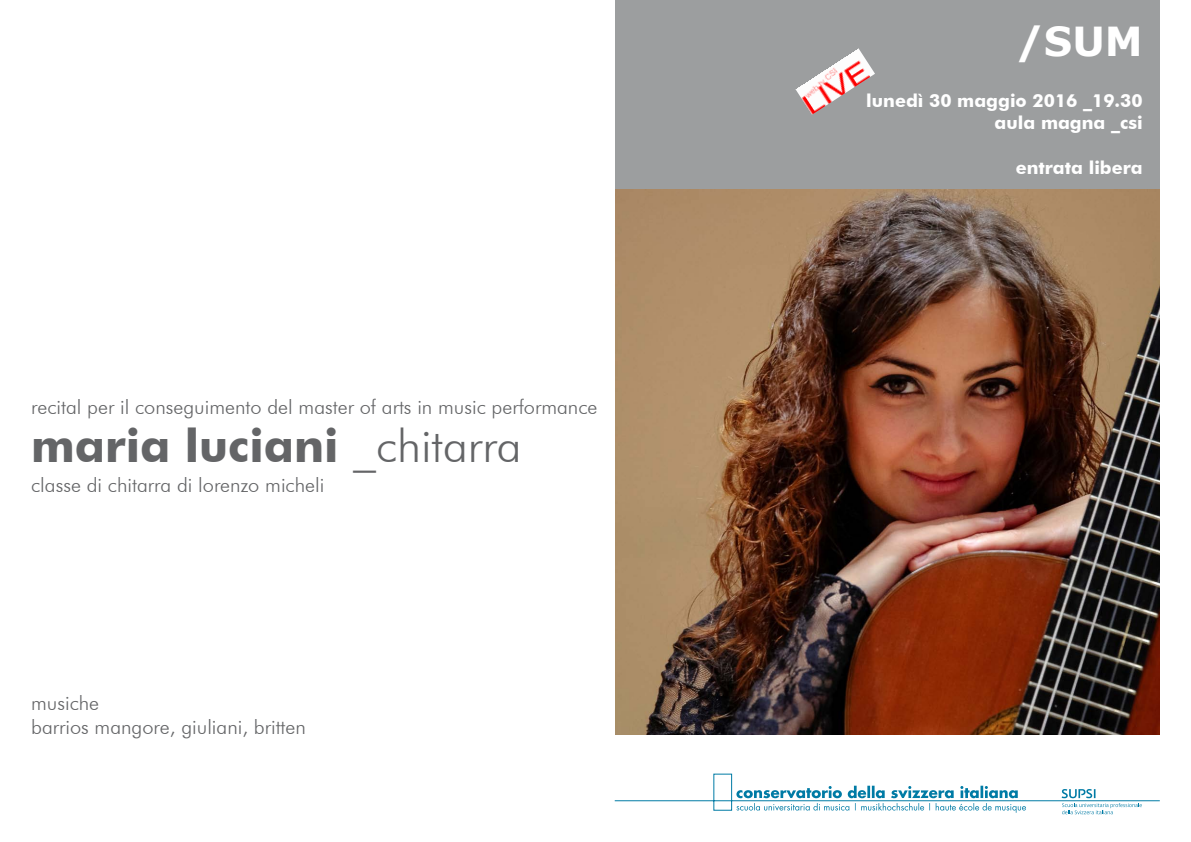
<style>
.page{position:relative;width:1191px;height:842px;background:#fff}
.page>*{position:absolute;margin:0;border:0;box-sizing:border-box;transform-origin:0 0}
.t1{font:700 46px "Futura BT";color:#646567}
.t2{font:700 40px "Verdana";color:#fff}
.t3{font:300 20px/24px "Futura BT";color:#646567}
.t4{font:700 18px/21.6px "Futura BT";color:#fff;text-align:right}
.s1{font-weight:300}
</style>
<div class="page">
<div style="left:615px;top:0;width:544px;height:190px;background:#9c9e9f"></div>
<svg style="left:614px;top:774px;width:546px;height:40px"></svg>
<img style="left:615px;top:190px;width:544px;height:544px">
<img style="left:795px;top:48px;width:80px;height:67px">
<p class="t3" style="left:31px;top:395px;width:568px">recital per il conseguimento del master of arts in music performance</p>
<h1 class="t1" style="left:31px;top:418px;width:492px">maria luciani <span class="s1">_chitarra</span></h1>
<p class="t3" style="left:31px;top:473px;width:294px">classe di chitarra di lorenzo micheli</p>
<p class="t3" style="left:31px;top:691px;width:276px">musiche<br>barrios mangore, giuliani, britten</p>
<h2 class="t2" style="left:1016px;top:13px;width:128px">/SUM</h2>
<p class="t4" style="left:866px;top:90px;width:278px">lunedì 30 maggio 2016 _19.30 aula magna _csi</p>
<p class="t4" style="left:1015px;top:156px;width:128px">entrata libera</p>
</div>
